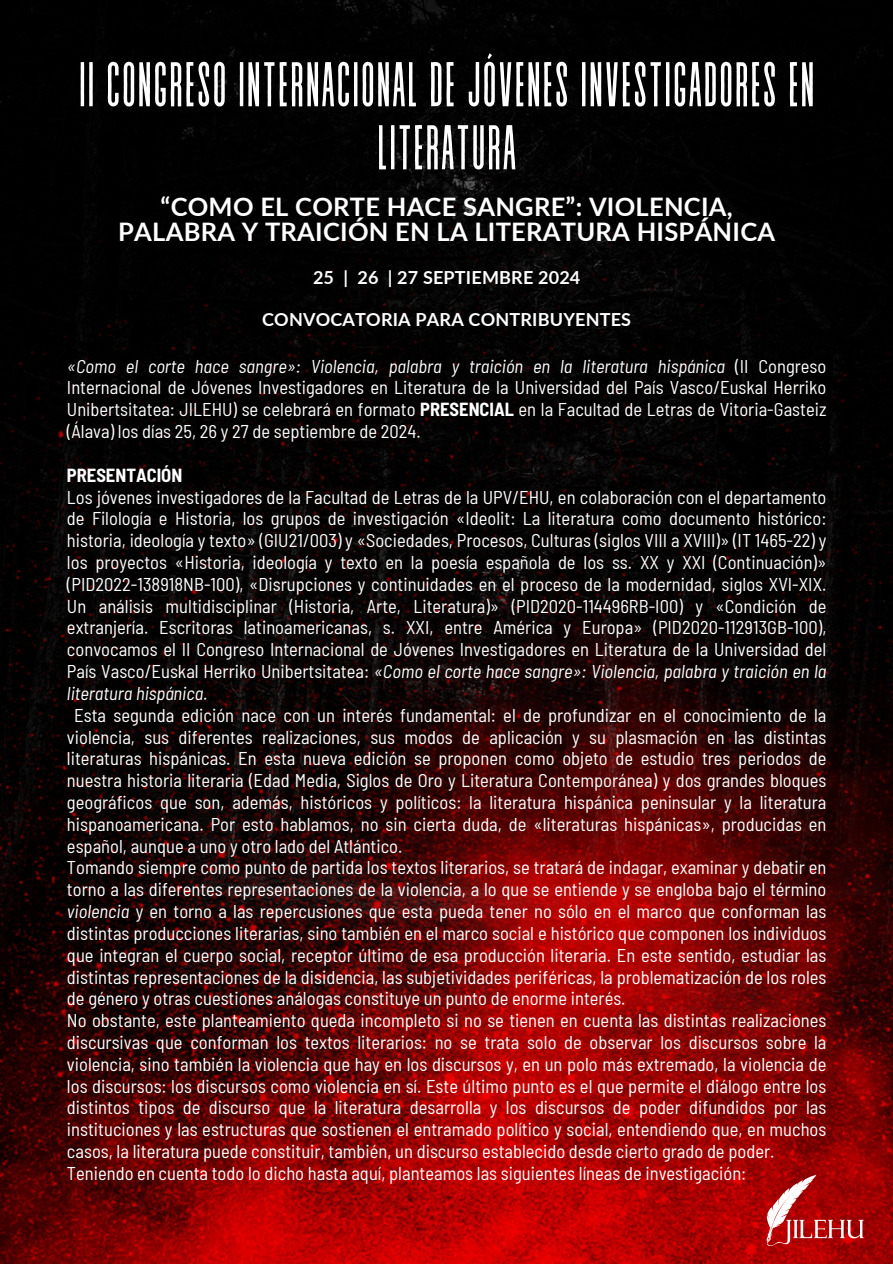
<style>
.page{position:relative;width:893px;height:1264px;background:#fff}
.page>*{position:absolute;margin:0;border:0;box-sizing:border-box;transform-origin:0 0}
.t1{font:63px/63px "Revive 80 Tall";letter-spacing:.01em;color:#fff;text-align:center}
.t2{font:700 25.5px/24.8px "Lato";letter-spacing:.01em;color:#fff;text-align:center}
.t3{font:semi-condensed 18.45px/21.8px "Barlow";color:#fff;text-align:justify}
.t4{font:700 semi-condensed 18.45px "Barlow";color:#fff}
.t5{font:700 18px "Lato";letter-spacing:.01em;color:#fff}
.s1{font-style:italic}
.s2{font-weight:700}
</style>
<div class="page">
<img style="left:0;top:0;width:892px;height:1263px">
<img style="left:752px;top:1147px;width:116px;height:116px">
<h1 class="t1" style="left:78px;top:58px;width:738px">II CONGRESO INTERNACIONAL DE JÓVENES INVESTIGADORES EN<br>LITERATURA</h1>
<h2 class="t2" style="left:118px;top:194px;width:658px">“COMO EL CORTE HACE SANGRE”: VIOLENCIA,<br>PALABRA Y TRAICIÓN EN LA LITERATURA HISPÁNICA</h2>
<h3 class="t5" style="left:313px;top:266px;width:269px">25 | 26 | 27 SEPTIEMBRE 2024</h3>
<h3 class="t5" style="left:262px;top:308px;width:370px">CONVOCATORIA PARA CONTRIBUYENTES</h3>
<p class="t3" style="left:67px;top:354px;width:761px"><span class="s1">«Como el corte hace sangre»: Violencia, palabra y traición en la literatura hispánica</span> (II Congreso Internacional de Jóvenes Investigadores en Literatura de la Universidad del País Vasco/Euskal Herriko Unibertsitatea: JILEHU) se celebrará en formato <span class="s2">PRESENCIAL</span> en la Facultad de Letras de Vitoria-Gasteiz (Álava) los días 25, 26 y 27 de septiembre de 2024.</p>
<p class="t4" style="left:67px;top:463px;width:117px">PRESENTACIÓN</p>
<p class="t3" style="left:67px;top:485px;width:761px">Los jóvenes investigadores de la Facultad de Letras de la UPV/EHU, en colaboración con el departamento de Filología e Historia, los grupos de investigación «Ideolit: La literatura como documento histórico: historia, ideología y texto» (GIU21/003) y «Sociedades, Procesos, Culturas (siglos VIII a XVIII)» (IT 1465-22) y los proyectos «Historia, ideología y texto en la poesía española de los ss. XX y XXI (Continuación)» (PID2022-138918NB-100), «Disrupciones y continuidades en el proceso de la modernidad, siglos XVI-XIX.<br>Un análisis multidisciplinar (Historia, Arte, Literatura)» (PID2020-114496RB-I00) y «Condición de extranjería. Escritoras latinoamericanas, s. XXI, entre América y Europa» (PID2020-112913GB-100), convocamos el II Congreso Internacional de Jóvenes Investigadores en Literatura de la Universidad del País Vasco/Euskal Herriko Unibertsitatea: <span class="s1">«Como el corte hace sangre»: Violencia, palabra y traición en la literatura hispánica.</span></p>
<p class="t3" style="left:67px;top:703px;width:761px;text-align:left;text-indent:7px">Esta segunda edición nace con un interés fundamental: el de profundizar en el conocimiento de la violencia, sus diferentes realizaciones, sus modos de aplicación y su plasmación en las distintas literaturas hispánicas. En esta nueva edición se proponen como objeto de estudio tres periodos de nuestra historia literaria (Edad Media, Siglos de Oro y Literatura Contemporánea) y dos grandes bloques geográficos que son, además, históricos y políticos: la literatura hispánica peninsular y la literatura hispanoamericana. Por esto hablamos, no sin cierta duda, de «literaturas hispánicas», producidas en español, aunque a uno y otro lado del Atlántico.<br>Tomando siempre como punto de partida los textos literarios, se tratará de indagar, examinar y debatir en torno a las diferentes representaciones de la violencia, a lo que se entiende y se engloba bajo el término <span class="s1">violencia</span> y en torno a las repercusiones que esta pueda tener no sólo en el marco que conforman las distintas producciones literarias, sino también en el marco social e histórico que componen los individuos que integran el cuerpo social, receptor último de esa producción literaria. En este sentido, estudiar las distintas representaciones de la disidencia, las subjetividades periféricas, la problematización de los roles de género y otras cuestiones análogas constituye un punto de enorme interés.<br>No obstante, este planteamiento queda incompleto si no se tienen en cuenta las distintas realizaciones discursivas que conforman los textos literarios: no se trata solo de observar los discursos sobre la violencia, sino también la violencia que hay en los discursos y, en un polo más extremado, la violencia de los discursos: los discursos como violencia en sí. Este último punto es el que permite el diálogo entre los distintos tipos de discurso que la literatura desarrolla y los discursos de poder difundidos por las instituciones y las estructuras que sostienen el entramado político y social, entendiendo que, en muchos casos, la literatura puede constituir, también, un discurso establecido desde cierto grado de poder.<br>Teniendo en cuenta todo lo dicho hasta aquí, planteamos las siguientes líneas de investigación:</p>
</div>
